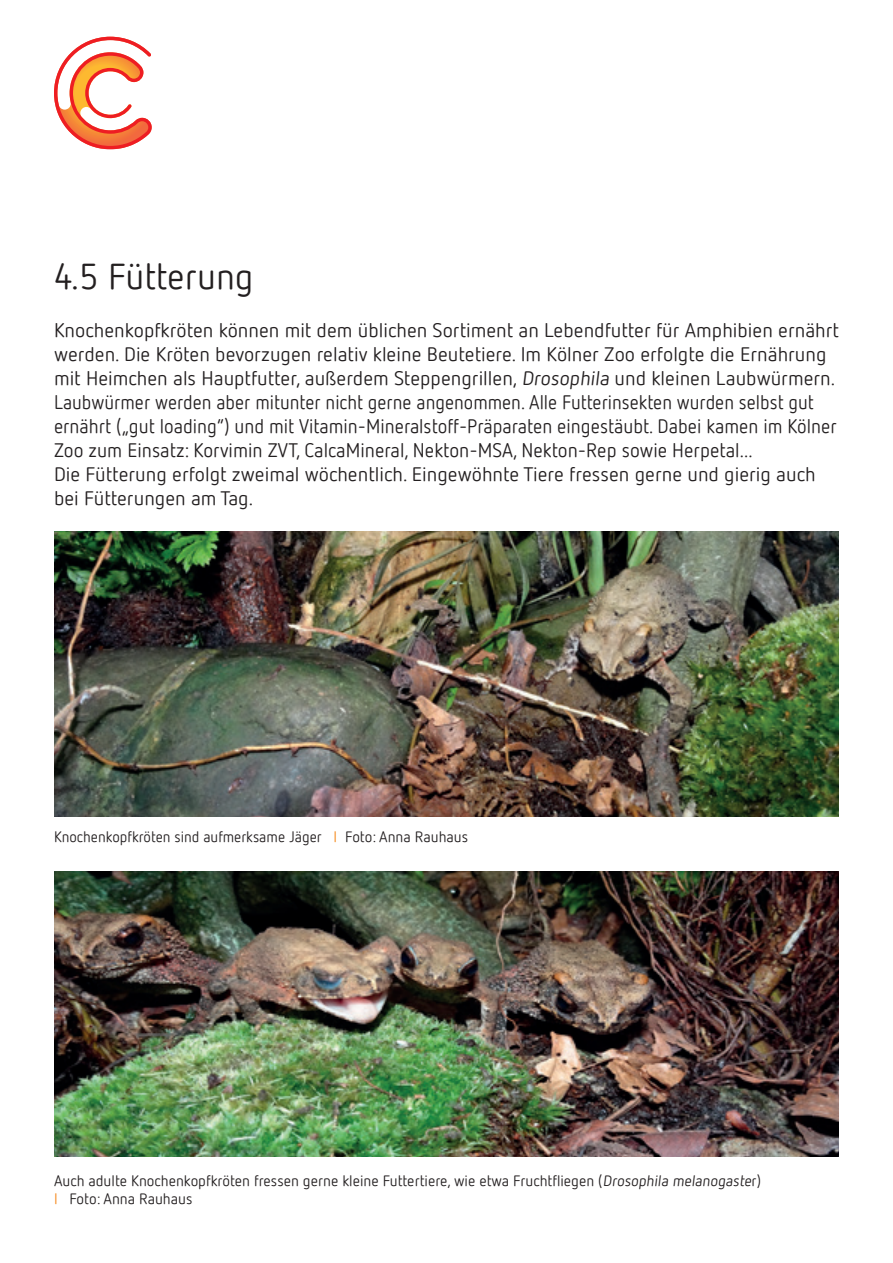
<style>
.page{position:relative;width:893px;height:1263px;background:#fff}
.page>*{position:absolute;margin:0;border:0;box-sizing:border-box;transform-origin:0 0}
.t1{font:36px "Netto Pro";color:#231f20}
.t2{font:19.5px/24px "Netto Pro";color:#231f20}
.t3{font:15px/18px "Netto Pro";color:#231f20}
.s1{color:#f68b1f}
</style>
<div class="page">
<svg style="left:54px;top:37px;width:98px;height:112px"></svg>
<img style="left:54px;top:872px;width:785px;height:285px">
<img style="left:54px;top:531px;width:785px;height:285px">
<h1 class="t1" style="left:54px;top:253px;width:201px">4.5 Fütterung</h1>
<p class="t2" style="left:54px;top:318px;width:786px">Knochenkopfkröten können mit dem üblichen Sortiment an Lebendfutter für Amphibien ernährt werden. Die Kröten bevorzugen relativ kleine Beutetiere. Im Kölner Zoo erfolgte die Ernährung mit Heimchen als Hauptfutter, außerdem Steppengrillen, Drosophila und kleinen Laubwürmern.<br>Laubwürmer werden aber mitunter nicht gerne angenommen. Alle Futterinsekten wurden selbst gut ernährt („gut loading“) und mit Vitamin-Mineralstoff-Präparaten eingestäubt. Dabei kamen im Kölner Zoo zum Einsatz: Korvimin ZVT, CalcaMineral, Nekton-MSA, Nekton-Rep sowie Herpetal...<br>Die Fütterung erfolgt zweimal wöchentlich. Eingewöhnte Tiere fressen gerne und gierig auch bei Fütterungen am Tag.</p>
<p class="t3" style="left:54px;top:827px;width:416px">Knochenkopfkröten sind aufmerksame Jäger <span class="s1">I</span> Foto: Anna Rauhaus</p>
<p class="t3" style="left:54px;top:1171px;width:709px">Auch adulte Knochenkopfkröten fressen gerne kleine Futtertiere, wie etwa Fruchtfliegen (Drosophila melanogaster)<br><span class="s1">I</span> Foto: Anna Rauhaus</p>
</div>
